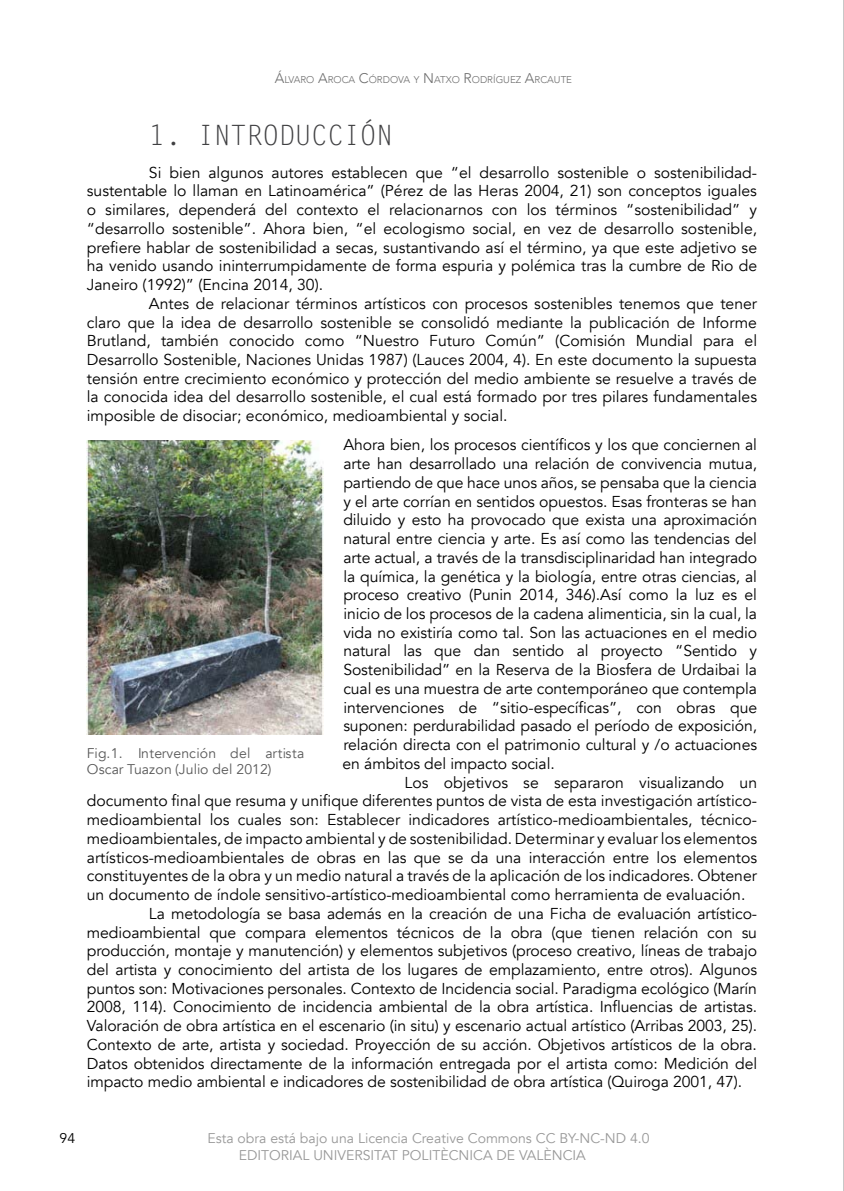
<style>
.page{position:relative;width:844px;height:1191px;background:#fff}
.page>*{position:absolute;margin:0;border:0;box-sizing:border-box;transform-origin:0 0}
.t1{font:28px "Letter Gothic Std";letter-spacing:-.02em;color:#404042}
.t2{font:15.75px/18.7px "Avenir";letter-spacing:-.005em;color:#000;text-align:justify}
.t3{font:14px/16.8px "Avenir";color:#989898}
.t4{font:14px/15.9px "Avenir";letter-spacing:.01em;color:#595959}
.t5{font:14px "Avenir";color:#000}
.t6{font:300 9.8px "Avenir";color:#6c6c6c}
.s1{font-size:14px}
</style>
<div class="page">
<hr style="left:843px;top:0;width:1px;height:1191px;background:#595959">
<img style="left:87px;top:441px;width:236px;height:293px">
<p class="t6" style="left:275px;top:74px;width:299px"><span class="s1">Á</span>LVARO <span class="s1">A</span>ROCA <span class="s1">C</span>ÓRDOVA Y <span class="s1">N</span> ATXO <span class="s1">R</span>ODRÍGUEZ <span class="s1">A</span>RCAUTE</p>
<h1 class="t1" style="left:149px;top:119px;width:245px">1. INTRODUCCIÓN</h1>
<p class="t2" style="left:87px;top:163px;width:671px;text-indent:62px">Si bien algunos autores establecen que “el desarrollo sostenible o sostenibilidad&shy;sustentable lo llaman en Latinoamérica” (Pérez de las Heras 2004, 21) son conceptos iguales o similares, dependerá del contexto el relacionarnos con los términos “sostenibilidad” y “desarrollo sostenible”. Ahora bien, “el ecologismo social, en vez de desarrollo sostenible, prefiere hablar de sostenibilidad a secas, sustantivando así el término, ya que este adjetivo se ha venido usando ininterrumpidamente de forma espuria y polémica tras la cumbre de Rio de Janeiro (1992)” (Encina 2014, 30).</p>
<p class="t2" style="left:87px;top:294px;width:671px;text-indent:62px">Antes de relacionar términos artísticos con procesos sostenibles tenemos que tener claro que la idea de desarrollo sostenible se consolidó mediante la publicación de Informe Brutland, también conocido como “Nuestro Futuro Común” (Comisión Mundial para el Desarrollo Sostenible, Naciones Unidas 1987) (Lauces 2004, 4). En este documento la supuesta tensión entre crecimiento económico y protección del medio ambiente se resuelve a través de la conocida idea del desarrollo sostenible, el cual está formado por tres pilares fundamentales imposible de disociar; económico, medioambiental y social.</p>
<p class="t2" style="left:342px;top:436px;width:416px">Ahora bien, los procesos científicos y los que conciernen al arte han desarrollado una relación de convivencia mutua, partiendo de que hace unos años, se pensaba que la ciencia y el arte corrían en sentidos opuestos. Esas fronteras se han diluido y esto ha provocado que exista una aproximación natural entre ciencia y arte. Es así como las tendencias del arte actual, a través de la transdisciplinaridad han integrado la química, la genética y la biología, entre otras ciencias, al proceso creativo (Punin 2014, 346).Así como la luz es el inicio de los procesos de la cadena alimenticia, sin la cual, la vida no existiría como tal. Son las actuaciones en el medio natural las que dan sentido al proyecto “Sentido y Sostenibilidad” en la Reserva de la Biosfera de Urdaibai la cual es una muestra de arte contemporáneo que contempla intervenciones de “sitio-específicas”, con obras que suponen: perdurabilidad pasado el período de exposición, relación directa con el patrimonio cultural y /o actuaciones en ámbitos del impacto social.</p>
<p class="t2" style="left:404px;top:773px;width:354px">Los objetivos se separaron visualizando un</p>
<p class="t2" style="left:87px;top:792px;width:671px">documento final que resuma y unifique diferentes puntos de vista de esta investigación artístico-</p>
<p class="t2" style="left:87px;top:810px;width:671px">medioambiental los cuales son: Establecer indicadores artístico-medioambientales, técnico-</p>
<p class="t2" style="left:87px;top:829px;width:671px">medioambientales, de impacto ambiental y de sostenibilidad. Determinar y evaluar los elementos</p>
<p class="t2" style="left:87px;top:848px;width:671px">artísticos-medioambientales de obras en las que se da una interacción entre los elementos</p>
<p class="t2" style="left:87px;top:866px;width:671px">constituyentes de la obra y un medio natural a través de la aplicación de los indicadores. Obtener</p>
<p class="t2" style="left:87px;top:885px;width:660px">un documento de índole sensitivo-artístico-medioambiental como herramienta de evaluación.</p>
<p class="t2" style="left:149px;top:904px;width:609px">La metodología se basa además en la creación de una Ficha de evaluación artístico-</p>
<p class="t2" style="left:87px;top:923px;width:671px">medioambiental que compara elementos técnicos de la obra (que tienen relación con su</p>
<p class="t2" style="left:87px;top:941px;width:671px">producción, montaje y manutención) y elementos subjetivos (proceso creativo, líneas de trabajo</p>
<p class="t2" style="left:87px;top:960px;width:671px">del artista y conocimiento del artista de los lugares de emplazamiento, entre otros). Algunos</p>
<p class="t2" style="left:87px;top:979px;width:671px">puntos son: Motivaciones personales. Contexto de Incidencia social. Paradigma ecológico (Marín</p>
<p class="t2" style="left:87px;top:998px;width:671px">2008, 114). Conocimiento de incidencia ambiental de la obra artística. Influencias de artistas.</p>
<p class="t2" style="left:87px;top:1016px;width:671px">Valoración de obra artística en el escenario (in situ) y escenario actual artístico (Arribas 2003, 25).</p>
<p class="t2" style="left:87px;top:1035px;width:671px">Contexto de arte, artista y sociedad. Proyección de su acción. Objetivos artísticos de la obra.</p>
<p class="t2" style="left:87px;top:1054px;width:671px">Datos obtenidos directamente de la información entregada por el artista como: Medición del</p>
<p class="t2" style="left:87px;top:1072px;width:656px">impacto medio ambiental e indicadores de sostenibilidad de obra artística (Quiroga 2001, 47).</p>
<p class="t4" style="left:87px;top:746px;width:219px">Fig.1. Intervención del artista<br>Oscar Tuazon (Julio del 2012)</p>
<p class="t5" style="left:60px;top:1129px;width:17px">94</p>
<p class="t3" style="left:239px;top:1130px;width:412px;text-indent:-31px">Esta obra está bajo una Licencia Creative Commons CC BY-NC-ND 4.0<br>EDITORIAL UNIVERSITAT POLITÈCNICA DE VALÈNCIA</p>
</div>
